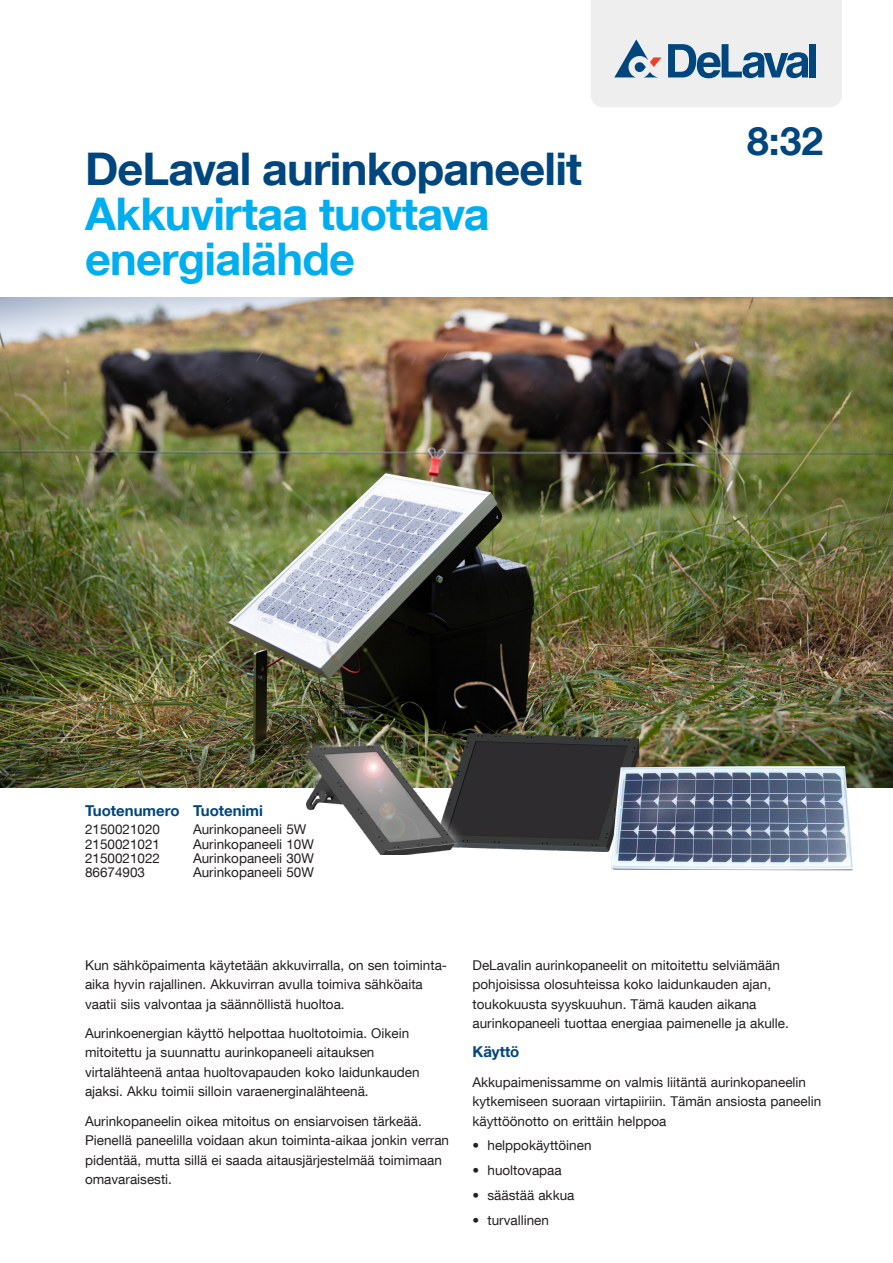
<style>
.page{position:relative;width:893px;height:1263px;background:#fff}
.page>*{position:absolute;margin:0;border:0;box-sizing:border-box;transform-origin:0 0}
.t1{font:700 45px/45px "Helvetica Neue LT Com";letter-spacing:-.02em;color:#00aeef}
.t2{font:700 45px "Helvetica Neue LT Com";letter-spacing:-.02em;color:#00467e}
.t3{font:700 39px "Helvetica Neue LT Com";color:#00467e}
.Body_text_black{font:700 15px "Helvetica Neue LT Com";color:#00467e}
.Body_text_black-2{font:13.5px/19.5px "Helvetica Neue LT Com";color:#231f20}
</style>
<div class="page">
<svg style="left:591px;top:0;width:251px;height:107px;background:#d2dae1"></svg>
<img style="left:0;top:298px;width:893px;height:489px">
<img style="left:435px;top:733px;width:204px;height:118px">
<div style="left:296px;top:734px;width:170px;height:133px;background:#fff;opacity:.75"></div>
<img style="left:307px;top:746px;width:147px;height:108px">
<img style="left:611px;top:766px;width:242px;height:104px">
<p class="t2" style="left:85px;top:141px;width:498px">DeLaval aurinkopaneelit</p>
<p class="t1" style="left:85px;top:190px;width:406px">Akkuvirtaa tuottava energialähde</p>
<p class="t3" style="left:747px;top:117px;width:77px">8:32</p>
<p class="Body_text_black" style="left:85px;top:801px;width:179px">Tuotenumero Tuotenimi</p>
<p class="Body_text_black-2" style="left:85px;top:819px;width:77px">2150021020</p>
<p class="Body_text_black-2" style="left:193px;top:819px;width:115px">Aurinkopaneeli 5W</p>
<p class="Body_text_black-2" style="left:85px;top:834px;width:77px">2150021021</p>
<p class="Body_text_black-2" style="left:193px;top:834px;width:122px">Aurinkopaneeli 10W</p>
<p class="Body_text_black-2" style="left:85px;top:848px;width:77px">2150021022</p>
<p class="Body_text_black-2" style="left:193px;top:848px;width:122px">Aurinkopaneeli 30W</p>
<p class="Body_text_black-2" style="left:85px;top:862px;width:62px">86674903</p>
<p class="Body_text_black-2" style="left:193px;top:862px;width:122px">Aurinkopaneeli 50W</p>
<p class="Body_text_black-2" style="left:85px;top:955px;width:364px">Kun sähköpaimenta käytetään akkuvirralla, on sen toiminta&shy;aika hyvin rajallinen. Akkuvirran avulla toimiva sähköaita vaatii siis valvontaa ja säännöllistä huoltoa.</p>
<p class="Body_text_black-2" style="left:85px;top:1023px;width:336px">Aurinkoenergian käyttö helpottaa huoltotoimia. Oikein mitoitettu ja suunnattu aurinkopaneeli aitauksen virtalähteenä antaa huoltovapauden koko laidunkauden ajaksi. Akku toimii silloin varaenerginalähteenä.</p>
<p class="Body_text_black-2" style="left:85px;top:1111px;width:366px">Aurinkopaneelin oikea mitoitus on ensiarvoisen tärkeää.<br>Pienellä paneelilla voidaan akun toiminta-aikaa jonkin verran pidentää, mutta sillä ei saada aitausjärjestelmää toimimaan omavaraisesti.</p>
<p class="Body_text_black-2" style="left:472px;top:955px;width:318px">DeLavalin aurinkopaneelit on mitoitettu selviämään pohjoisissa olosuhteissa koko laidunkauden ajan, toukokuusta syyskuuhun. Tämä kauden aikana aurinkopaneeli tuottaa energiaa paimenelle ja akulle.</p>
<p class="Body_text_black" style="left:472px;top:1042px;width:48px">Käyttö</p>
<p class="Body_text_black-2" style="left:472px;top:1072px;width:350px">Akkupaimenissamme on valmis liitäntä aurinkopaneelin kytkemiseen suoraan virtapiiriin. Tämän ansiosta paneelin käyttöönotto on erittäin helppoa</p>
<p class="Body_text_black-2" style="left:472px;top:1135px;width:121px">• helppokäyttöinen</p>
<p class="Body_text_black-2" style="left:472px;top:1160px;width:91px">• huoltovapaa</p>
<p class="Body_text_black-2" style="left:472px;top:1185px;width:103px">• säästää akkua</p>
<p class="Body_text_black-2" style="left:472px;top:1210px;width:78px">• turvallinen</p>
</div>
